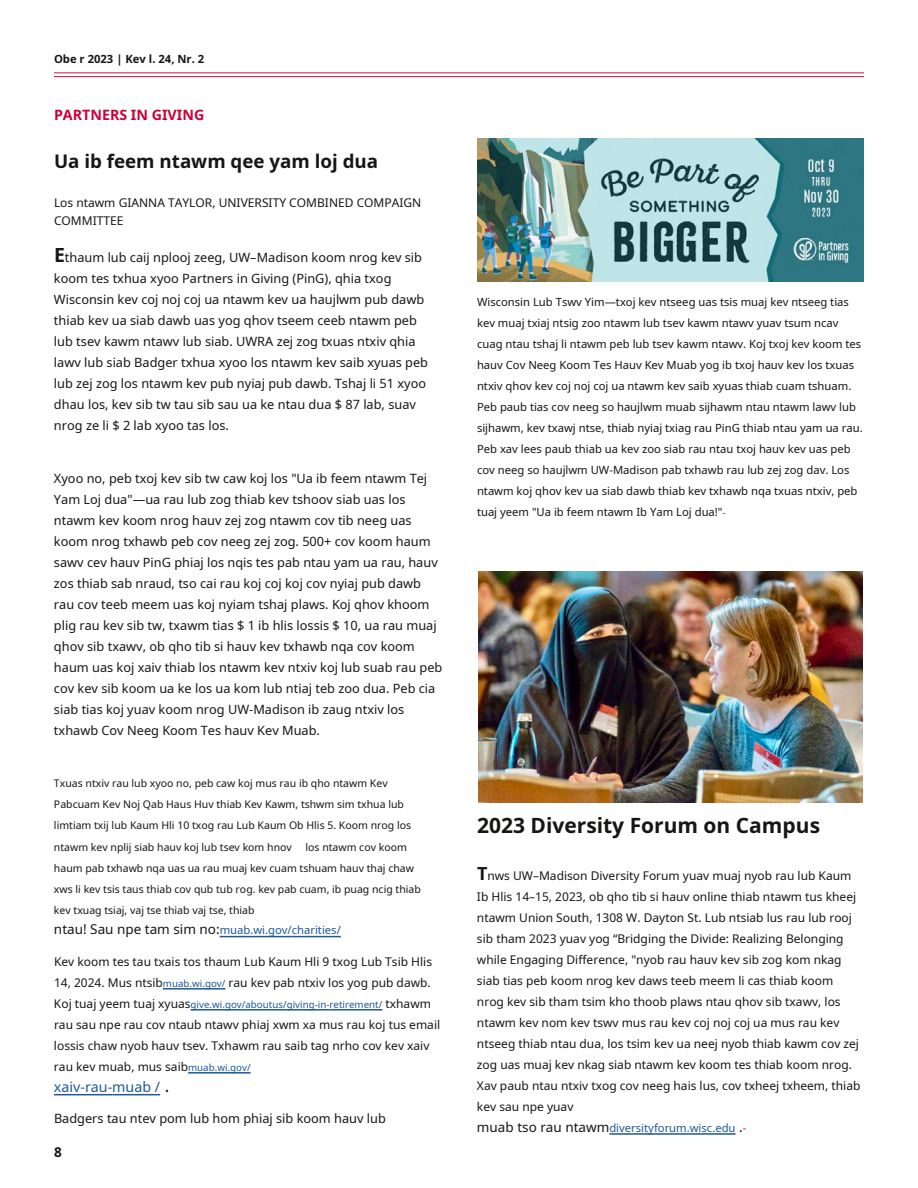
<style>
.page{position:relative;width:918px;height:1188px;background:#fff}
.page>*{position:absolute;margin:0;border:0;box-sizing:border-box;transform-origin:0 0}
.t1{font:700 21px "Noto Sans";color:#171615}
.t2{font:700 18.75px "Noto Sans";color:#171615}
.t3{font:700 14.25px "Noto Sans";color:#ca0036}
.t4{font:14.25px "Noto Sans";color:#1d589b}
.t5{font:700 13.5px "Noto Sans";color:#171615}
.t6{font:12.75px/21px "Noto Sans";color:#171615}
.t7{font:12px/21px "Noto Sans";color:#171615}
.t8{font:11.25px/21px "Noto Sans";color:#171615}
.t9{font:11.25px "Noto Sans";color:#1d589b}
.t10{font:700 11.25px "Noto Sans";color:#171615}
.t11{font:10.5px/21px "Noto Sans";color:#171615}
.t12{font:9.75px "Noto Sans";color:#1d589b}
.s1{font-weight:700;font-size:19.5px}
.s2{font-size:13.5px;color:#171615}
.s3{font-size:9.75px;color:#1d589b}
.s4{font-size:12px;color:#171615}
.s5{font-size:17.25px;color:#171615}
.s6{font-size:9.75px;color:#ca0036}
.s7{font-weight:700;font-size:18px}
.s8{color:#ca0036}
</style>
<div class="page">
<hr style="left:54px;top:72px;width:810px;height:1px;background:#cd1141">
<hr style="left:54px;top:76px;width:810px;height:1px;background:#cd1141">
<img style="left:477px;top:138px;width:387px;height:144px">
<img style="left:478px;top:572px;width:385px;height:230px">
<hr style="left:220px;top:936px;width:72px;height:1px;background:#1d589b">
<hr style="left:292px;top:936px;width:49px;height:1px;background:#1d589b">
<hr style="left:163px;top:988px;width:62px;height:2px;background:#1d589b">
<hr style="left:191px;top:1009px;width:54px;height:2px;background:#1d589b">
<hr style="left:245px;top:1009px;width:42px;height:2px;background:#1d589b">
<hr style="left:287px;top:1009px;width:31px;height:2px;background:#1d589b">
<svg style="left:318px;top:1009px;width:12px;height:2px"></svg>
<hr style="left:330px;top:1009px;width:52px;height:2px;background:#1d589b">
<hr style="left:188px;top:1072px;width:63px;height:2px;background:#1d589b">
<hr style="left:54px;top:1094px;width:31px;height:1px;background:#1d589b">
<svg style="left:85px;top:1094px;width:27px;height:1px"></svg>
<hr style="left:112px;top:1094px;width:48px;height:1px;background:#1d589b">
<hr style="left:609px;top:1133px;width:127px;height:2px;background:#1d589b">
<p class="t10" style="left:54px;top:51px;width:152px">Obe r 2023 | Kev l. 24, Nr. 2</p>
<p class="t3" style="left:54px;top:105px;width:152px">PARTNERS IN GIVING</p>
<h2 class="t2" style="left:54px;top:148px;width:326px">Ua ib feem ntawm qee yam loj dua</h2>
<p class="t7" style="left:54px;top:193px;width:369px;line-height:18px">Los ntawm GIANNA TAYLOR, UNIVERSITY COMBINED COMPAIGN<br>COMMITTEE</p>
<p class="t6" style="left:54px;top:247px;width:376px"><span class="s1">E</span>thaum lub caij nplooj zeeg, UW–Madison koom nrog kev sib koom tes txhua xyoo Partners in Giving (PinG), qhia txog Wisconsin kev coj noj coj ua ntawm kev ua haujlwm pub dawb thiab kev ua siab dawb uas yog qhov tseem ceeb ntawm peb lub tsev kawm ntawv lub siab. UWRA zej zog txuas ntxiv qhia lawv lub siab Badger txhua xyoo los ntawm kev saib xyuas peb lub zej zog los ntawm kev pub nyiaj pub dawb. Tshaj li 51 xyoo dhau los, kev sib tw tau sib sau ua ke ntau dua $ 87 lab, suav nrog ze li $ 2 lab xyoo tas los.</p>
<p class="t6" style="left:54px;top:467px;width:390px">Xyoo no, peb txoj kev sib tw caw koj los "Ua ib feem ntawm Tej Yam Loj dua"—ua rau lub zog thiab kev tshoov siab uas los ntawm kev koom nrog hauv zej zog ntawm cov tib neeg uas koom nrog txhawb peb cov neeg zej zog. 500+ cov koom haum sawv cev hauv PinG phiaj los nqis tes pab ntau yam ua rau, hauv zos thiab sab nraud, tso cai rau koj coj koj cov nyiaj pub dawb rau cov teeb meem uas koj nyiam tshaj plaws. Koj qhov khoom plig rau kev sib tw, txawm tias $ 1 ib hlis lossis $ 10, ua rau muaj qhov sib txawv, ob qho tib si hauv kev txhawb nqa cov koom haum uas koj xaiv thiab los ntawm kev ntxiv koj lub suab rau peb cov kev sib koom ua ke los ua kom lub ntiaj teb zoo dua. Peb cia siab tias koj yuav koom nrog UW-Madison ib zaug ntxiv los txhawb Cov Neeg Koom Tes hauv Kev Muab.</p>
<p class="t11" style="left:54px;top:773px;width:359px">Txuas ntxiv rau lub xyoo no, peb caw koj mus rau ib qho ntawm Kev Pabcuam Kev Noj Qab Haus Huv thiab Kev Kawm, tshwm sim txhua lub limtiam txij lub Kaum Hli 10 txog rau Lub Kaum Ob Hlis 5. Koom nrog los ntawm kev nplij siab hauv koj lub tsev kom hnov</p>
<p class="t11" style="left:54px;top:836px;width:368px;text-indent:252px">los ntawm cov koom haum pab txhawb nqa uas ua rau muaj kev cuam tshuam hauv thaj chaw xws li kev tsis taus thiab cov qub tub rog. kev pab cuam, ib puag ncig thiab kev txuag tsiaj, vaj tse thiab vaj tse, thiab</p>
<p class="t9" style="left:54px;top:922px;width:288px"><span class="s2">ntau! Sau npe tam sim no:</span>muab.wi.gov/charities/</p>
<p class="t7" style="left:54px;top:951px;width:380px">Kev koom tes tau txais tos thaum Lub Kaum Hli 9 txog Lub Tsib Hlis<br>14, 2024. Mus ntsib<span class="s3">muab.wi.gov/</span> rau kev pab ntxiv los yog pub dawb.</p>
<p class="t12" style="left:54px;top:997px;width:379px"><span class="s4">Koj tuaj yeem tuaj xyuas</span>give.wi.gov/aboutus/giving-in-retirement/ <span class="s4">txhawm</span></p>
<p class="t7" style="left:54px;top:1014px;width:388px">rau sau npe rau cov ntaub ntawv phiaj xwm xa mus rau koj tus email lossis chaw nyob hauv tsev. Txhawm rau saib tag nrho cov kev xaiv rau kev muab, mus saib<span class="s3">muab.wi.gov/</span></p>
<p class="t4" style="left:54px;top:1077px;width:117px">xaiv-rau-muab / <span class="s5">.</span></p>
<p class="t6" style="left:54px;top:1108px;width:333px">Badgers tau ntev pom lub hom phiaj sib koom hauv lub</p>
<p class="t5" style="left:54px;top:1142px;width:9px">8</p>
<p class="t8" style="left:477px;top:291px;width:387px">Wisconsin Lub Tswv Yim—txoj kev ntseeg uas tsis muaj kev ntseeg tias kev muaj txiaj ntsig zoo ntawm lub tsev kawm ntawv yuav tsum ncav cuag ntau tshaj li ntawm peb lub tsev kawm ntawv. Koj txoj kev koom tes hauv Cov Neeg Koom Tes Hauv Kev Muab yog ib txoj hauv kev los txuas ntxiv qhov kev coj noj coj ua ntawm kev saib xyuas thiab cuam tshuam.<br>Peb paub tias cov neeg so haujlwm muab sijhawm ntau ntawm lawv lub sijhawm, kev txawj ntse, thiab nyiaj txiag rau PinG thiab ntau yam ua rau.<br>Peb xav lees paub thiab ua kev zoo siab rau ntau txoj hauv kev uas peb cov neeg so haujlwm UW-Madison pab txhawb rau lub zej zog dav. Los ntawm koj qhov kev ua siab dawb thiab kev txhawb nqa txuas ntxiv, peb tuaj yeem "Ua ib feem ntawm Ib Yam Loj dua!"<span class="s6">-</span></p>
<h1 class="t1" style="left:477px;top:811px;width:345px">2023 Diversity Forum on Campus</h1>
<p class="t7" style="left:477px;top:865px;width:385px"><span class="s7">T</span>nws UW–Madison Diversity Forum yuav muaj nyob rau lub Kaum Ib Hlis 14–15, 2023, ob qho tib si hauv online thiab ntawm tus kheej ntawm Union South, 1308 W. Dayton St. Lub ntsiab lus rau lub rooj sib tham 2023 yuav yog “Bridging the Divide: Realizing Belonging while Engaging Difference, "nyob rau hauv kev sib zog kom nkag siab tias peb koom nrog kev daws teeb meem li cas thiab koom nrog kev sib tham tsim kho thoob plaws ntau qhov sib txawv, los ntawm kev nom kev tswv mus rau kev coj noj coj ua mus rau kev ntseeg thiab ntau dua, los tsim kev ua neej nyob thiab kawm cov zej zog uas muaj kev nkag siab ntawm kev koom tes thiab koom nrog.<br>Xav paub ntau ntxiv txog cov neeg hais lus, cov txheej txheem, thiab kev sau npe yuav</p>
<p class="t9" style="left:477px;top:1120px;width:271px"><span class="s2">muab tso rau ntawm</span>diversityforum.wisc.edu <span class="s2">.</span><span class="s8">-</span></p>
</div>
